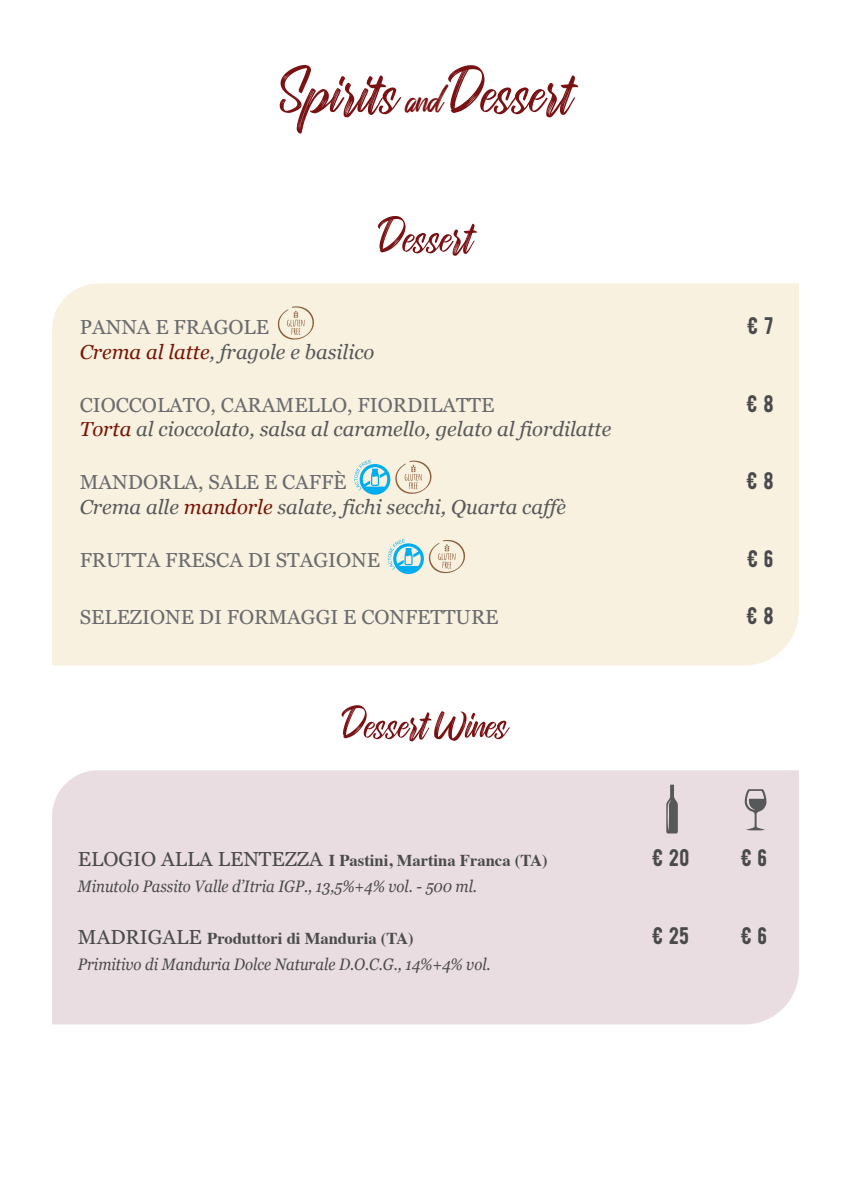
<style>
.page{position:relative;width:851px;height:1191px;background:#fff}
.page>*{position:absolute;margin:0;border:0;box-sizing:border-box;transform-origin:0 0}
.t1{font:73.2px "Rollete Qaku";color:#7a1113}
.t2{font:55.8px "Rollete Qaku";color:#7a1113}
.t3{font:50.6px "Rollete Qaku";color:#7a1113}
.t4{font:24px "BERNIER Regular";color:#494a4b}
.t5{font:italic 20.2px "Georgia";color:#57585a}
.t6{font:20.2px "Georgia";color:#6a6b6e}
.t7{font:italic 16.6px "Georgia";color:#494a4b;scale:.9 1}
.t8{font:700 16.6px "Times";color:#494a4b}
.s1{font-size:46.2px}
.s2{color:#791403}
.s3{font-family:"Georgia";font-weight:400;font-size:20.2px}
</style>
<div class="page">
<div style="left:52px;top:283px;width:746px;height:382px;background:#f8f1e0"></div>
<div style="left:52px;top:770px;width:746px;height:254px;background:#e9dde1"></div>
<svg style="left:744px;top:789px;width:22px;height:41px"></svg>
<svg style="left:666px;top:784px;width:11px;height:49px"></svg>
<svg style="left:277px;top:306px;width:40px;height:34px"></svg>
<svg style="left:354px;top:460px;width:80px;height:35px;background:#c4dad7"></svg>
<svg style="left:388px;top:539px;width:80px;height:35px;background:#c4dad7"></svg>
<h1 class="t1" style="left:279px;top:45px;width:296px">Spirits <span class="s1">and</span> Dessert</h1>
<h2 class="t2" style="left:377px;top:201px;width:98px">Dessert</h2>
<p class="t6" style="left:80px;top:312px;width:191px">PANNA E FRAGOLE</p>
<p class="t4" style="left:747px;top:311px;width:27px">€ 7</p>
<p class="t5" style="left:80px;top:337px;width:296px"><span class="s2">Crema al latte</span>, fragole e basilico</p>
<p class="t6" style="left:80px;top:390px;width:416px">CIOCCOLATO, CARAMELLO, FIORDILATTE</p>
<p class="t4" style="left:747px;top:388px;width:28px">€ 8</p>
<p class="t5" style="left:80px;top:414px;width:533px"><span class="s2">Torta</span> al cioccolato, salsa al caramello, gelato al fiordilatte</p>
<p class="t6" style="left:80px;top:467px;width:268px">MANDORLA, SALE E CAFFÈ</p>
<p class="t4" style="left:747px;top:465px;width:28px">€ 8</p>
<p class="t5" style="left:80px;top:492px;width:487px">Crema alle <span class="s2">mandorle</span> salate, fichi secchi, Quarta caffè</p>
<p class="t6" style="left:80px;top:545px;width:302px">FRUTTA FRESCA DI STAGIONE</p>
<p class="t4" style="left:747px;top:543px;width:27px">€ 6</p>
<p class="t6" style="left:80px;top:602px;width:420px">SELEZIONE DI FORMAGGI E CONFETTURE</p>
<p class="t4" style="left:747px;top:601px;width:28px">€ 8</p>
<h3 class="t3" style="left:341px;top:691px;width:169px">Dessert Wines</h3>
<p class="t8" style="left:78px;top:844px;width:471px"><span class="s3">ELOGIO ALLA LENTEZZA</span> I Pastini, Martina Franca (TA)</p>
<p class="t4" style="left:652px;top:842px;width:38px">€ 20</p>
<p class="t4" style="left:741px;top:842px;width:27px">€ 6</p>
<p class="t7" style="left:78px;top:874px;width:445px">Minutolo Passito Valle d’Itria IGP., 13,5%+4% vol. - 500 ml.</p>
<p class="t8" style="left:78px;top:922px;width:337px"><span class="s3">MADRIGALE</span> Produttori di Manduria (TA)</p>
<p class="t4" style="left:652px;top:920px;width:38px">€ 25</p>
<p class="t4" style="left:741px;top:920px;width:27px">€ 6</p>
<p class="t7" style="left:78px;top:952px;width:460px">Primitivo di Manduria Dolce Naturale D.O.C.G., 14%+4% vol.</p>
</div>
